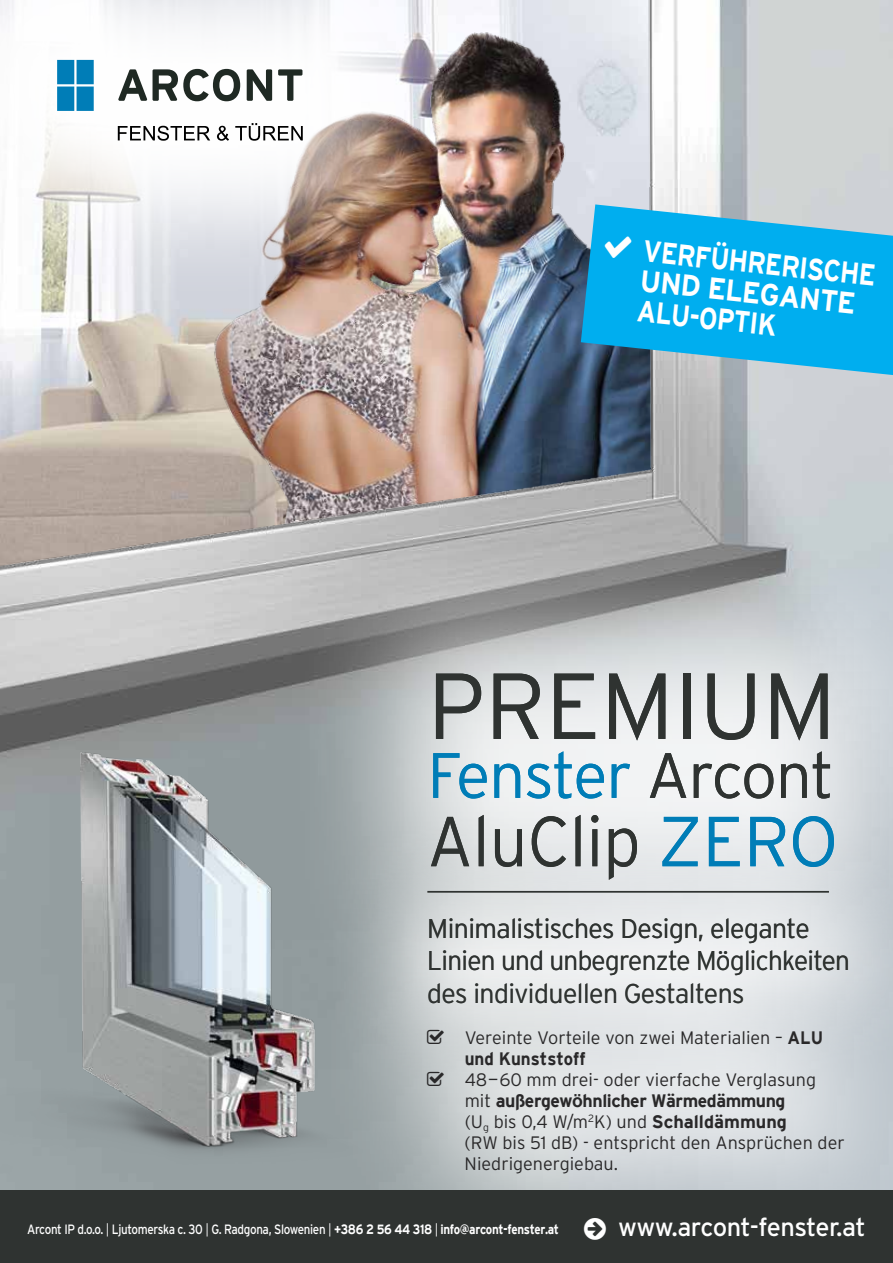
<style>
.page{position:relative;width:893px;height:1263px;background:#fff}
.page>*{position:absolute;margin:0;border:0;box-sizing:border-box;transform-origin:0 0}
.t1{font:300 93.3px "Interstate";color:#2f3331}
.t2{font:300 70.5px "Interstate";color:#2f3331;scale:.95 1}
.t3{font:300 63.9px "Interstate";letter-spacing:-.025em;color:#007db7}
.t4{font:700 30px/30px "Interstate";color:#fff;scale:.86 1}
.t5{font:300 27.15px/32.5px "Interstate";letter-spacing:-.025em;color:#2f3331}
.t6{font:25.5px "Interstate";letter-spacing:-.02em;color:#fff}
.t7{font:300 18px/21px "Interstate";color:#292829}
.t8{font:13.5px "Interstate";letter-spacing:-.03em;color:#fff;scale:.86 1}
.s1{color:#2f3331}
.s2{color:#007db7}
.s3{font-weight:700}
.s4{font-family:"Arial";font-weight:700}
.s5{font-weight:300}
</style>
<div class="page">
<img style="left:0;top:0;width:893px;height:1191px">
<img style="left:0;top:746px;width:311px;height:443px">
<svg style="left:581px;top:204px;width:312px;height:171px;background:#23ace1"></svg>
<div style="left:290px;top:530px;width:603px;height:486px;background:#fff;opacity:.86"></div>
<div style="left:325px;top:814px;width:568px;height:294px;background:#fff;opacity:.86"></div>
<hr style="left:427px;top:891px;width:402px;height:2px;background:#2f3331">
<div style="left:311px;top:911px;width:582px;height:352px;background:#fff;opacity:.75"></div>
<div style="left:0;top:1191px;width:893px;height:72px;background:#2f3331"></div>
<svg style="left:604px;top:234px;width:28px;height:26px"></svg>
<svg style="left:427px;top:1029px;width:17px;height:15px"></svg>
<svg style="left:427px;top:1071px;width:17px;height:15px"></svg>
<h3 class="t4" style="left:645px;top:236px;width:273px;rotate:6deg">VERFÜHRERISCHE<br>UND ELEGANTE<br>ALU-OPTIK</h3>
<h1 class="t1" style="left:427px;top:654px;width:410px">PREMIUM</h1>
<h3 class="t3" style="left:427px;top:739px;width:408px">Fenster <span class="s1">Arcont</span></h3>
<h2 class="t2" style="left:427px;top:802px;width:434px">AluClip <span class="s2">ZERO</span></h2>
<h3 class="t5" style="left:427px;top:912px;width:424px">Minimalistisches Design, elegante<br>Linien und unbegrenzte Möglichkeiten des individuellen Gestaltens</h3>
<p class="t7" style="left:465px;top:1027px;width:360px">Vereinte Vorteile von zwei Materialien – <span class="s3">ALU und Kunststoff</span></p>
<p class="t7" style="left:465px;top:1069px;width:382px">48-60 mm drei- oder vierfache Verglasung mit <span class="s3">außergew</span><span class="s4">ö</span><span class="s3">hnlicher Wärmedämmung<br></span>(U<sub>g</sub> bis 0,4 W/m<sup>2</sup>K) und <span class="s3">Schalldämmung<br></span>(RW bis 51 dB) - entspricht den Ansprüchen der Niedrigenergiebau.</p>
<p class="t8" style="left:27px;top:1221px;width:620px">Arcont IP d.o.o. <span class="s5">|</span> Ljutomerska c. 30 <span class="s5">|</span> G. Radgona, Slowenien <span class="s5">|</span> <span class="s3">+386 2 56 44 318</span> <span class="s5">|</span> <span class="s3">info@arcont-fenster.at</span></p>
<h3 class="t6" style="left:618px;top:1213px;width:249px">www.arcont-fenster.at</h3>
</div>
